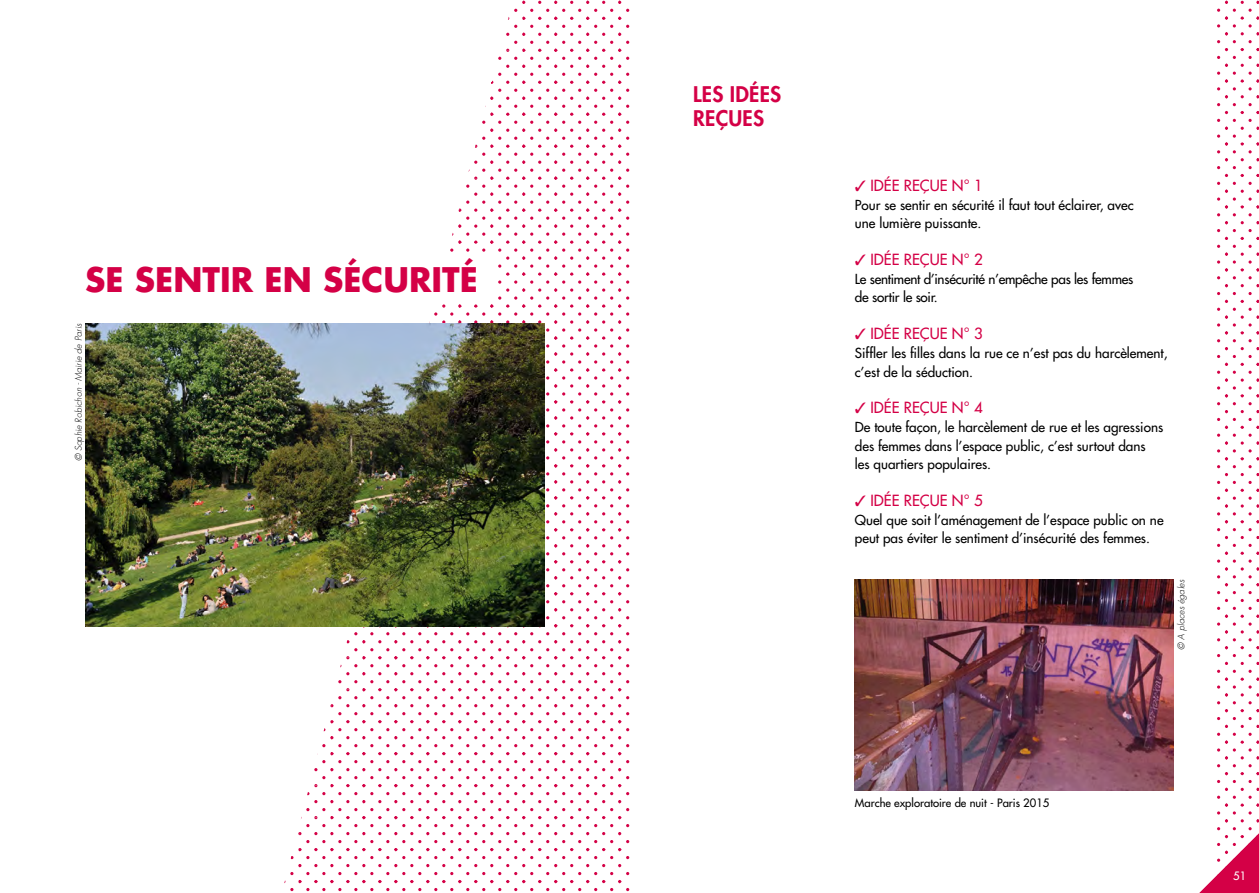
<style>
.page{position:relative;width:1259px;height:893px;background:#fff}
.page>*{position:absolute;margin:0;border:0;box-sizing:border-box;transform-origin:0 0}
.t1{font:700 33px "Futura Std";color:#d40046}
.t2{font:800 21px/24px "Futura Std";letter-spacing:.01em;color:#d40046}
.t3{font:500 15px "Futura Std";color:#d40046}
.t4{font:500 13.5px/18.8px "Futura Std";color:#000}
.t5{font:500 13.5px/18.8px "Futura Std";letter-spacing:-.02em;color:#000}
.t6{font:500 11.25px "Futura Std";color:#000}
.t7{font:500 11.25px "Futura Std";color:#fff}
.t8{font:italic 300 9px "Futura Std";color:#000}
</style>
<div class="page">
<svg style="left:1199px;top:1px;width:60px;height:892px"></svg>
<svg style="left:284px;top:1px;width:345px;height:890px"></svg>
<img style="left:85px;top:323px;width:459px;height:304px">
<div style="left:413px;top:255px;width:81px;height:46px;background:#fff"></div>
<img style="left:855px;top:579px;width:319px;height:211px">
<h1 class="t1" style="left:85px;top:258px;width:71px">SE SENTIR</h1>
<h1 class="t1" style="left:264px;top:258px;width:118px">EN SÉCURIT</h1>
<h1 class="t1" style="left:460px;top:258px;width:20px">É</h1>
<p class="t8" style="left:73px;top:461px;width:139px;rotate:-90deg">© Sophie Robichon - Mairie de Paris</p>
<h2 class="t2" style="left:693px;top:83px;width:89px">LES IDÉES<br>REÇUES</h2>
<p class="t3" style="left:855px;top:176px;width:129px">✓ Idée reçue n° 1</p>
<p class="t4" style="left:855px;top:195px;width:280px">Pour se sentir en sécurité il faut tout éclairer, avec une lumière puissante.</p>
<p class="t3" style="left:855px;top:250px;width:129px">✓ Idée reçue n° 2</p>
<p class="t5" style="left:855px;top:269px;width:280px">Le sentiment d’insécurité n’empêche pas les femmes de sortir le soir.</p>
<p class="t3" style="left:855px;top:324px;width:129px">✓ Idée reçue n° 3</p>
<p class="t4" style="left:855px;top:343px;width:314px">Siffler les filles dans la rue ce n’est pas du harcèlement, c’est de la séduction.</p>
<p class="t3" style="left:855px;top:398px;width:129px">✓ Idée reçue n° 4</p>
<p class="t4" style="left:855px;top:417px;width:310px">De toute façon, le harcèlement de rue et les agressions des femmes dans l’espace public, c’est surtout dans les quartiers populaires.</p>
<p class="t3" style="left:855px;top:491px;width:129px">✓ Idée reçue n° 5</p>
<p class="t4" style="left:855px;top:510px;width:310px">Quel que soit l’aménagement de l’espace public on ne peut pas éviter le sentiment d’insécurité des femmes.</p>
<p class="t8" style="left:1175px;top:650px;width:72px;rotate:-90deg">© A places égales</p>
<p class="t6" style="left:855px;top:796px;width:196px">Marche exploratoire de nuit - Paris 2015</p>
<p class="t7" style="left:1233px;top:869px;width:15px">51</p>
</div>
